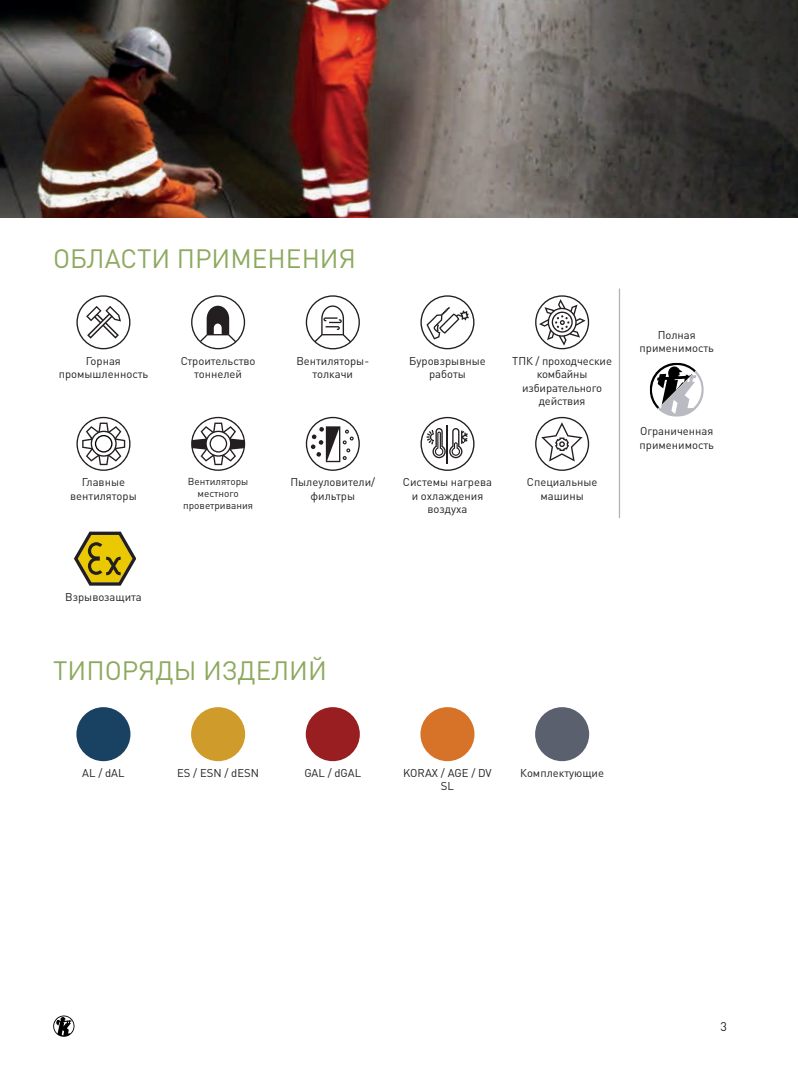
<style>
.page{position:relative;width:798px;height:1088px;background:#fff}
.page>*{position:absolute;margin:0;border:0;box-sizing:border-box;transform-origin:0 0}
.t1{font:26.25px "DIN Pro";color:#8da95e}
.t2{font:12.5px "DIN Pro";color:#231f20}
.t3{font:11.25px/13.5px "DIN Pro";color:#231f20;text-align:center}
.t4{font:10px/12px "DIN Pro";color:#231f20;text-align:center}
</style>
<div class="page">
<img style="left:0;top:0;width:797px;height:218px">
<svg style="left:53px;top:1015px;width:21px;height:22px"></svg>
<svg style="left:649px;top:363px;width:54px;height:54px"></svg>
<hr style="left:618px;top:289px;width:2px;height:229px;background:#aeb3ba">
<svg style="left:191px;top:417px;width:54px;height:54px"></svg>
<svg style="left:76px;top:417px;width:54px;height:54px"></svg>
<svg style="left:191px;top:295px;width:54px;height:54px"></svg>
<svg style="left:305px;top:295px;width:54px;height:54px"></svg>
<svg style="left:76px;top:295px;width:54px;height:54px"></svg>
<svg style="left:420px;top:295px;width:54px;height:54px"></svg>
<svg style="left:535px;top:295px;width:54px;height:54px"></svg>
<svg style="left:306px;top:417px;width:54px;height:54px"></svg>
<svg style="left:420px;top:417px;width:54px;height:54px"></svg>
<div style="left:76px;top:707px;width:54px;height:54px;background:#194161;border-radius:50%"></div>
<div style="left:191px;top:707px;width:54px;height:54px;background:#cf9b2a;border-radius:50%"></div>
<div style="left:305px;top:707px;width:54px;height:54px;background:#981e21;border-radius:50%"></div>
<div style="left:420px;top:707px;width:54px;height:54px;background:#d67329;border-radius:50%"></div>
<div style="left:535px;top:707px;width:54px;height:54px;background:#5b606f;border-radius:50%"></div>
<svg style="left:74px;top:532px;width:62px;height:54px"></svg>
<svg style="left:535px;top:417px;width:54px;height:54px"></svg>
<h1 class="t1" style="left:53px;top:241px;width:304px">ОБЛАСТИ ПРИМЕНЕНИЯ</h1>
<p class="t3" style="left:59px;top:353px;width:91px">Горная промышленность</p>
<p class="t3" style="left:181px;top:353px;width:76px">Строительство тоннелей</p>
<p class="t3" style="left:296px;top:353px;width:74px">Вентиляторы&shy;толкачи</p>
<p class="t3" style="left:409px;top:353px;width:78px">Буровзрывные работы</p>
<p class="t3" style="left:512px;top:353px;width:101px">ТПК / проходческие комбайны избирательного действия</p>
<p class="t3" style="left:70px;top:475px;width:68px">Главные вентиляторы</p>
<p class="t4" style="left:183px;top:475px;width:71px">Вентиляторы местного проветривания</p>
<p class="t3" style="left:290px;top:475px;width:86px">Пылеуловители/ фильтры</p>
<p class="t3" style="left:403px;top:475px;width:90px">Системы нагрева и охлаждения воздуха</p>
<p class="t3" style="left:526px;top:475px;width:72px">Специальные машины</p>
<p class="t3" style="left:639px;top:328px;width:76px">Полная применимость</p>
<p class="t3" style="left:639px;top:424px;width:76px;text-align:left">Ограниченная применимость</p>
<p class="t3" style="left:65px;top:590px;width:78px">Взрывозащита</p>
<h1 class="t1" style="left:53px;top:653px;width:275px">ТИПОРЯДЫ ИЗДЕЛИЙ</h1>
<p class="t3" style="left:82px;top:765px;width:44px">AL / dAL</p>
<p class="t3" style="left:177px;top:765px;width:83px">ES / ESN / dESN</p>
<p class="t3" style="left:304px;top:765px;width:58px">GAL / dGAL</p>
<p class="t3" style="left:403px;top:765px;width:90px">KORAX / AGE / DV<br>SL</p>
<p class="t3" style="left:520px;top:765px;width:85px">Комплектующие</p>
<p class="t2" style="left:720px;top:1018px;width:8px">3</p>
</div>
